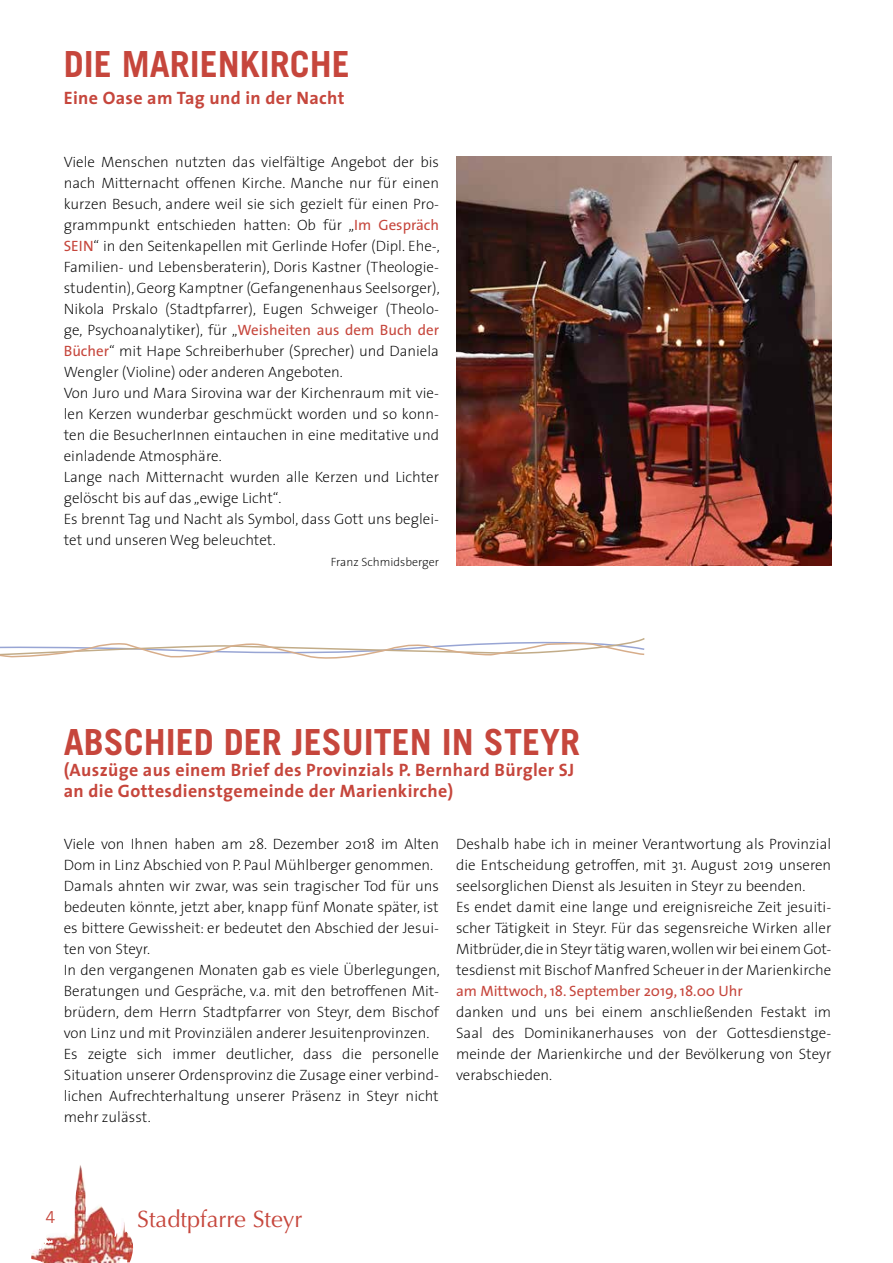
<style>
.page{position:relative;width:893px;height:1263px;background:#fff}
.page>*{position:absolute;margin:0;border:0;box-sizing:border-box;transform-origin:0 0}
.t1{font:700 36px "Trade Gothic LT Std";color:#c6463c}
.t2{font:23.55px "Optima";color:#c6463c}
.t3{font:700 18px/21px "The Sans";letter-spacing:.02em;color:#c6463c}
.t4{font:16.5px "Trade Gothic LT Std";color:#c6463c}
.t5{font:200 15px/21px "The Sans";color:#000}
.t6{font:15px "The Sans";color:#c6463c}
.t7{font:200 12px "The Sans";color:#000}
.s1{font-weight:400;color:#c6463c}
</style>
<div class="page">
<img style="left:31px;top:1165px;width:103px;height:98px">
<svg style="left:0;top:638px;width:645px;height:21px"></svg>
<img style="left:456px;top:156px;width:375px;height:410px">
<h1 class="t1" style="left:64px;top:42px;width:288px">DIE MARIENKIRCHE</h1>
<p class="t3" style="left:64px;top:86px;width:282px">Eine Oase am Tag und in der Nacht</p>
<p class="t5" style="left:64px;top:150px;width:377px">Viele Menschen nutzten das vielfältige Angebot der bis nach Mitternacht offenen Kirche. Manche nur für einen kurzen Besuch, andere weil sie sich gezielt für einen Pro&shy;grammpunkt entschieden hatten: Ob für „<span class="s1">Im Gespräch SEIN</span>“ in den Seitenkapellen mit Gerlinde Hofer (Dipl. Ehe-, Familien- und Lebensberaterin), Doris Kastner (Theologie&shy;studentin), Georg Kamptner (Gefangenenhaus Seelsorger), Nikola Prskalo (Stadtpfarrer), Eugen Schweiger (Theolo&shy;ge, Psychoanalytiker), für „<span class="s1">Weisheiten aus dem Buch der Bücher</span>“ mit Hape Schreiberhuber (Sprecher) und Daniela Wengler (Violine) oder anderen Angeboten.<br>Von Juro und Mara Sirovina war der Kirchenraum mit vie&shy;len Kerzen wunderbar geschmückt worden und so konn&shy;ten die BesucherInnen eintauchen in eine meditative und einladende Atmosphäre.<br>Lange nach Mitternacht wurden alle Kerzen und Lichter gelöscht bis auf das „ewige Licht“.<br>Es brennt Tag und Nacht als Symbol, dass Gott uns beglei&shy;tet und unseren Weg beleuchtet.</p>
<p class="t7" style="left:331px;top:552px;width:110px">Franz Schmidsberger</p>
<h1 class="t1" style="left:64px;top:720px;width:518px">ABSCHIED DER JESUITEN IN STEYR</h1>
<p class="t3" style="left:64px;top:758px;width:512px">(Auszüge aus einem Brief des Provinzials P. Bernhard Bürgler SJ an die Gottesdienstgemeinde der Marienkirche)</p>
<p class="t5" style="left:64px;top:833px;width:377px">Viele von Ihnen haben am 28. Dezember 2018 im Alten Dom in Linz Abschied von P. Paul Mühlberger genommen.<br>Damals ahnten wir zwar, was sein tragischer Tod für uns bedeuten könnte, jetzt aber, knapp fünf Monate später, ist es bittere Gewissheit: er bedeutet den Abschied der Jesui&shy;ten von Steyr.<br>In den vergangenen Monaten gab es viele Überlegungen, Beratungen und Gespräche, v.a. mit den betroffenen Mit&shy;brüdern, dem Herrn Stadtpfarrer von Steyr, dem Bischof von Linz und mit Provinziälen anderer Jesuitenprovinzen.<br>Es zeigte sich immer deutlicher, dass die personelle Situation unserer Ordensprovinz die Zusage einer verbind&shy;lichen Aufrechterhaltung unserer Präsenz in Steyr nicht mehr zulässt.</p>
<p class="t5" style="left:456px;top:833px;width:377px">Deshalb habe ich in meiner Verantwortung als Provinzial die Entscheidung getroffen, mit 31. August 2019 unseren seelsorglichen Dienst als Jesuiten in Steyr zu beenden.<br>Es endet damit eine lange und ereignisreiche Zeit jesuiti&shy;scher Tätigkeit in Steyr. Für das segensreiche Wirken aller Mitbrüder, die in Steyr tätig waren, wollen wir bei einem Got&shy;tesdienst mit Bischof Manfred Scheuer in der Marienkirche</p>
<p class="t6" style="left:456px;top:978px;width:288px">am Mittwoch, 18. September 2019, 18.00 Uhr</p>
<p class="t5" style="left:456px;top:1001px;width:377px;text-align:justify">danken und uns bei einem anschließenden Festakt im Saal des Dominikanerhauses von der Gottesdienstge&shy;meinde der Marienkirche und der Bevölkerung von Steyr verabschieden.</p>
<p class="t4" style="left:46px;top:1207px;width:12px">4</p>
<h2 class="t2" style="left:137px;top:1205px;width:167px">Stadtpfarre Steyr</h2>
</div>
